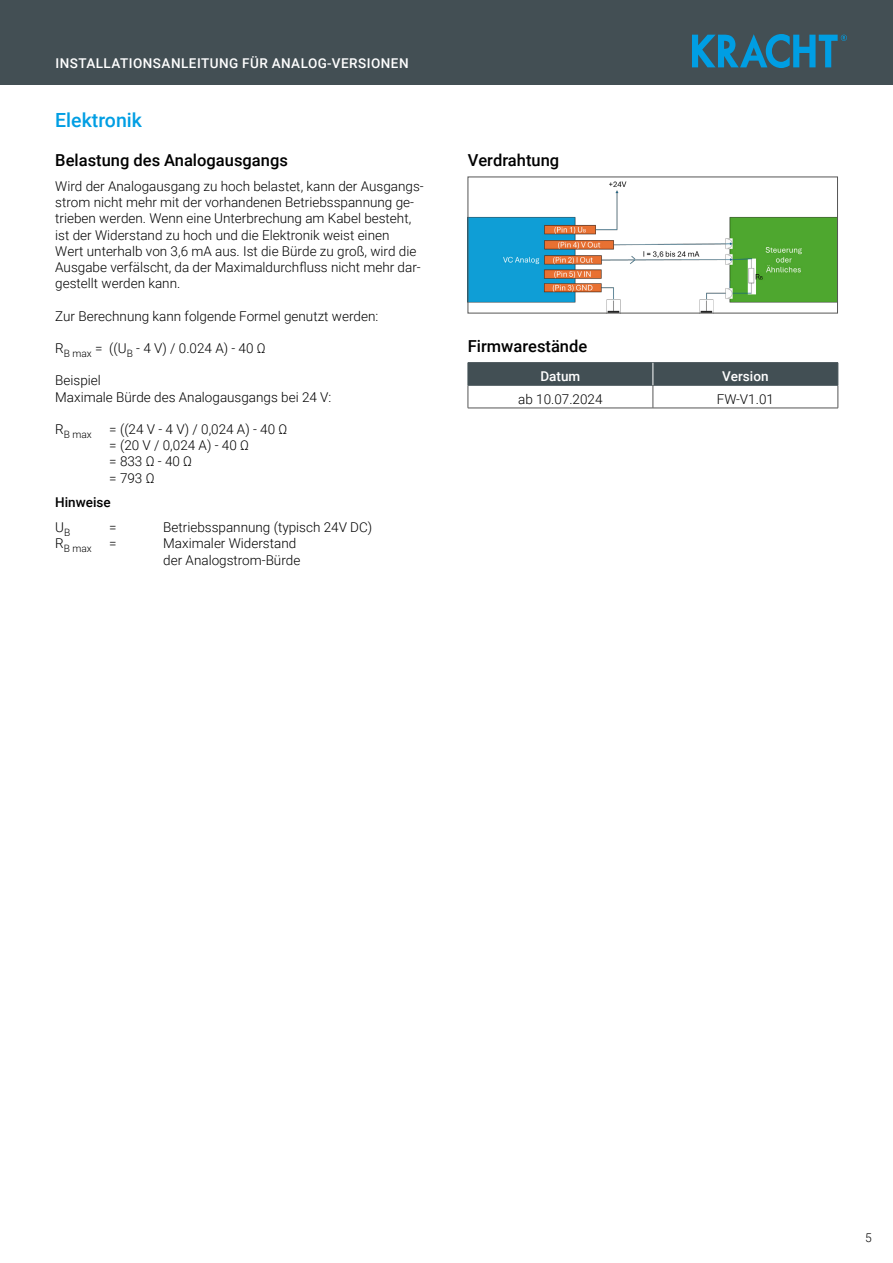
<style>
.page{position:relative;width:893px;height:1263px;background:#fff}
.page>*{position:absolute;margin:0;border:0;box-sizing:border-box;transform-origin:0 0}
.t1{font:500 19.5px "Roboto";color:#009ee3}
.t2{font:500 16.5px "Roboto";color:#000}
.t3{font:300 13.5px/16.2px "Roboto";color:#000}
.t4{font:500 13.5px "Roboto";letter-spacing:.035em;color:#fff}
.t5{font:500 13.5px "Roboto";color:#000}
.t6{font:500 13.5px "Roboto";color:#fff}
.t7{font:300 12px "Roboto";color:#000}
.t8{font:300 10.2px "Roboto";color:#000}
</style>
<div class="page">
<div style="left:0;top:0;width:893px;height:85px;background:#434f54"></div>
<svg style="left:692px;top:34px;width:155px;height:34px"></svg>
<img style="left:470px;top:181px;width:366px;height:130px">
<hr style="left:468px;top:408px;width:185px;height:1px;background:#565655">
<hr style="left:653px;top:408px;width:185px;height:1px;background:#565655">
<hr style="left:468px;top:362px;width:185px;height:1px;background:#424f54">
<hr style="left:653px;top:362px;width:185px;height:1px;background:#424f54">
<svg style="left:468px;top:363px;width:371px;height:45px"></svg>
<p class="t4" style="left:56px;top:54px;width:355px">INSTALLATIONSANLEITUNG FÜR ANALOG-VERSIONEN</p>
<h1 class="t1" style="left:55px;top:106px;width:88px">Elektronik</h1>
<p class="t2" style="left:55px;top:149px;width:234px">Belastung des Analogausgangs</p>
<p class="t2" style="left:468px;top:149px;width:93px">Verdrahtung</p>
<p class="t3" style="left:55px;top:177px;width:370px">Wird der Analogausgang zu hoch belastet, kann der Ausgangs&shy;strom nicht mehr mit der vorhandenen Betriebsspannung ge&shy;trieben werden. Wenn eine Unterbrechung am Kabel besteht, ist der Widerstand zu hoch und die Elektronik weist einen<br>Wert unterhalb von 3,6 mA aus. Ist die Bürde zu groß, wird die Ausgabe verfälscht, da der Maximaldurchfluss nicht mehr dar&shy;gestellt werden kann.</p>
<p class="t3" style="left:55px;top:307px;width:325px">Zur Berechnung kann folgende Formel genutzt werden:</p>
<p class="t3" style="left:55px;top:339px;width:212px">R<sub>B</sub> <sub>max</sub> = ((U<sub>B</sub> - 4 V) / 0.024 A) - 40 Ω</p>
<p class="t3" style="left:55px;top:372px;width:278px">Beispiel<br>Maximale Bürde des Analogausgangs bei 24 V:</p>
<p class="t8" style="left:55px;top:427px;width:38px"><sup>R</sup>B max</p>
<p class="t3" style="left:109px;top:420px;width:180px">= ((24 V - 4 V) / 0,024 A) - 40 Ω = (20 V / 0,024 A) - 40 Ω<br>= 833 Ω - 40 Ω<br>= 793 Ω</p>
<p class="t3" style="left:55px;top:519px;width:17px">U<sub>B</sub></p>
<p class="t3" style="left:109px;top:519px;width:9px">=</p>
<p class="t3" style="left:163px;top:519px;width:210px">Betriebsspannung (typisch 24V DC)</p>
<p class="t8" style="left:55px;top:542px;width:38px"><sup>R</sup>B max</p>
<p class="t3" style="left:109px;top:535px;width:9px">=</p>
<p class="t3" style="left:163px;top:535px;width:139px">Maximaler Widerstand der Analogstrom-Bürde</p>
<p class="t5" style="left:55px;top:493px;width:57px">Hinweise</p>
<p class="t2" style="left:468px;top:334px;width:121px">Firmwarestände</p>
<p class="t4" style="left:540px;top:367px;width:41px">Datum</p>
<p class="t6" style="left:722px;top:367px;width:48px">Version</p>
<p class="t3" style="left:518px;top:390px;width:86px">ab 10.07.2024</p>
<p class="t3" style="left:717px;top:390px;width:59px">FW-V1.01</p>
<p class="t7" style="left:865px;top:1229px;width:8px">5</p>
</div>
